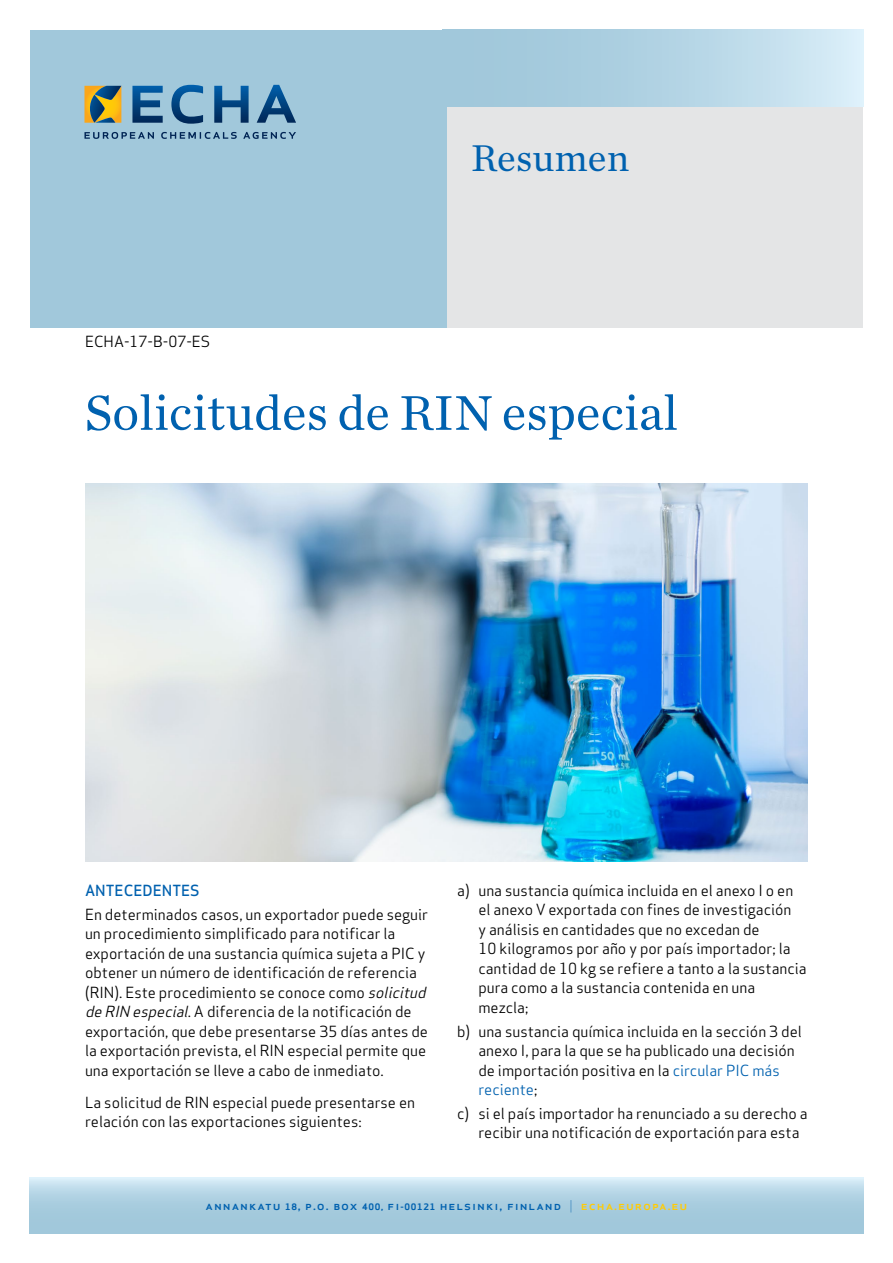
<style>
.page{position:relative;width:893px;height:1263px;background:#fff}
.page>*{position:absolute;margin:0;border:0;box-sizing:border-box;transform-origin:0 0}
.t1{font:51px "Chronicle Text G1";color:#0061af}
.t2{font:39px "Chronicle Text G1";color:#0061af}
.t3{font:15px/19.5px "Apex Sans";color:#000}
.t4{font:500 15px "Apex Sans";color:#0061af}
.t5{font:500 12.15px "Apex Sans";letter-spacing:.075em;color:#0061af;scale:1.08 1}
.s1{font-style:italic}
.s2{color:#0061af}
.s3{font-weight:700;font-size:8.7px}
.s4{font-weight:700;font-size:8.25px}
.s5{font-weight:300}
.s6{color:#ffcb05}
</style>
<div class="page">
<svg style="left:30px;top:1178px;width:833px;height:55px;background:#afd1e2"></svg>
<div style="left:446px;top:106px;width:417px;height:221px;background:#e4e5e6"></div>
<div style="left:30px;top:30px;width:416px;height:297px;background:#a1c8db"></div>
<svg style="left:84px;top:132px;width:212px;height:7px"></svg>
<svg style="left:132px;top:85px;width:164px;height:39px;background:#5e90b4"></svg>
<svg style="left:84px;top:86px;width:37px;height:37px"></svg>
<div style="left:442px;top:30px;width:421px;height:76px;background:linear-gradient(to right,#97c1d6,#d3e9f5)"></div>
<img style="left:85px;top:483px;width:723px;height:378px">
<p class="t3" style="left:85px;top:330px;width:127px">ECHA-17-B-07-ES</p>
<h2 class="t2" style="left:471px;top:128px;width:160px">Resumen</h2>
<h1 class="t1" style="left:85px;top:374px;width:594px">Solicitudes de RIN especial</h1>
<p class="t4" style="left:85px;top:877px;width:116px">ANTECEDENTES</p>
<p class="t3" style="left:85px;top:903px;width:347px">En determinados casos, un exportador puede seguir un procedimiento simplificado para notificar la exportación de una sustancia química sujeta a PIC y obtener un número de identificación de referencia (RIN). Este procedimiento se conoce como <span class="s1">solicitud deRIN especial</span>. A diferencia de la notificación de exportación, que debe presentarse 35 días antes de la exportación prevista, el RIN especial permite que una exportación se lleve a cabo de inmediato.</p>
<p class="t3" style="left:85px;top:1091px;width:332px">La solicitud de RIN especial puede presentarse en relación con las exportaciones siguientes:</p>
<p class="t3" style="left:478px;top:879px;width:330px;text-indent:-21px">a) una sustancia química incluida en el anexo I o en el anexo V exportada con fines de investigación<br>y análisis en cantidades que no excedan de<br>10 kilogramos por año y por país importador; la cantidad de 10 kg se refiere a tanto a la sustancia pura como a la sustancia contenida en una mezcla;</p>
<p class="t3" style="left:478px;top:1020px;width:325px;text-indent:-21px">b) una sustancia química incluida en la sección 3 del anexo I, para la que se ha publicado una decisión de importación positiva en la <span class="s2">circular PIC más reciente</span>;</p>
<p class="t3" style="left:478px;top:1102px;width:331px;text-indent:-21px">c) si el país importador ha renunciado a su derecho a recibir una notificación de exportación para esta</p>
<p class="t5" style="left:206px;top:1195px;width:448px">annankatu <span class="s3">18</span>, p.o. box <span class="s3">400,</span> fi<span class="s4">-</span><span class="s3">00121</span> helsinki, finland <span class="s5">|</span> <span class="s6">echa.europa.eu</span></p>
</div>
